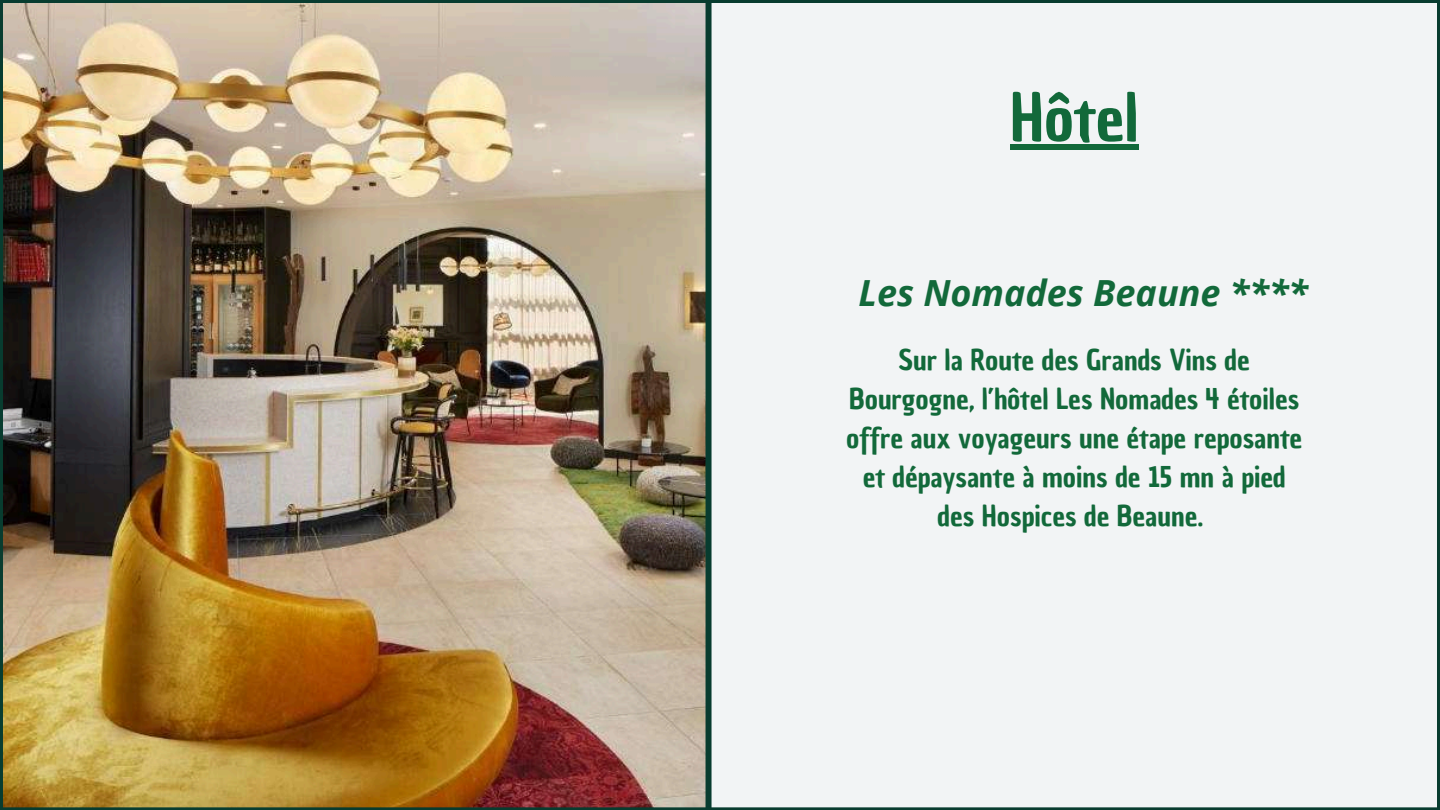
<style>
.page{position:relative;width:1440px;height:810px;background:#f2f4f5}
.page>*{position:absolute;margin:0;border:0;box-sizing:border-box;transform-origin:0 0}
.t1{font:63.6px "Chau Philomene One";color:#12693a}
.t2{font:italic 700 36px "Open Sans";color:#12693a}
.t3{font:28px/39px "Chau Philomene One";color:#12693a;text-align:center}
</style>
<div class="page">
<img style="left:3px;top:3px;width:703px;height:804px">
<div style="left:1010px;top:144px;width:129px;height:6px;background:#12693a"></div>
<hr style="left:0;top:0;width:3px;height:808px;background:#083c2f">
<hr style="left:0;top:0;width:1440px;height:3px;background:#083c2f">
<hr style="left:0;top:807px;width:1440px;height:3px;background:#083c2f">
<hr style="left:1437px;top:2px;width:3px;height:806px;background:#083c2f">
<div style="left:706px;top:2px;width:6px;height:808px;background:#083c2f"></div>
<h1 class="t1" style="left:1010px;top:75px;width:130px">Hôtel</h1>
<p class="t2" style="left:858px;top:268px;width:451px">Les Nomades Beaune ****</p>
<p class="t3" style="left:846px;top:341px;width:458px">Sur la Route des Grands Vins de Bourgogne, l’hôtel Les Nomades 4 étoiles offre aux voyageurs une étape reposante et dépaysante à moins de 15 mn à pied des Hospices de Beaune.</p>
</div>
